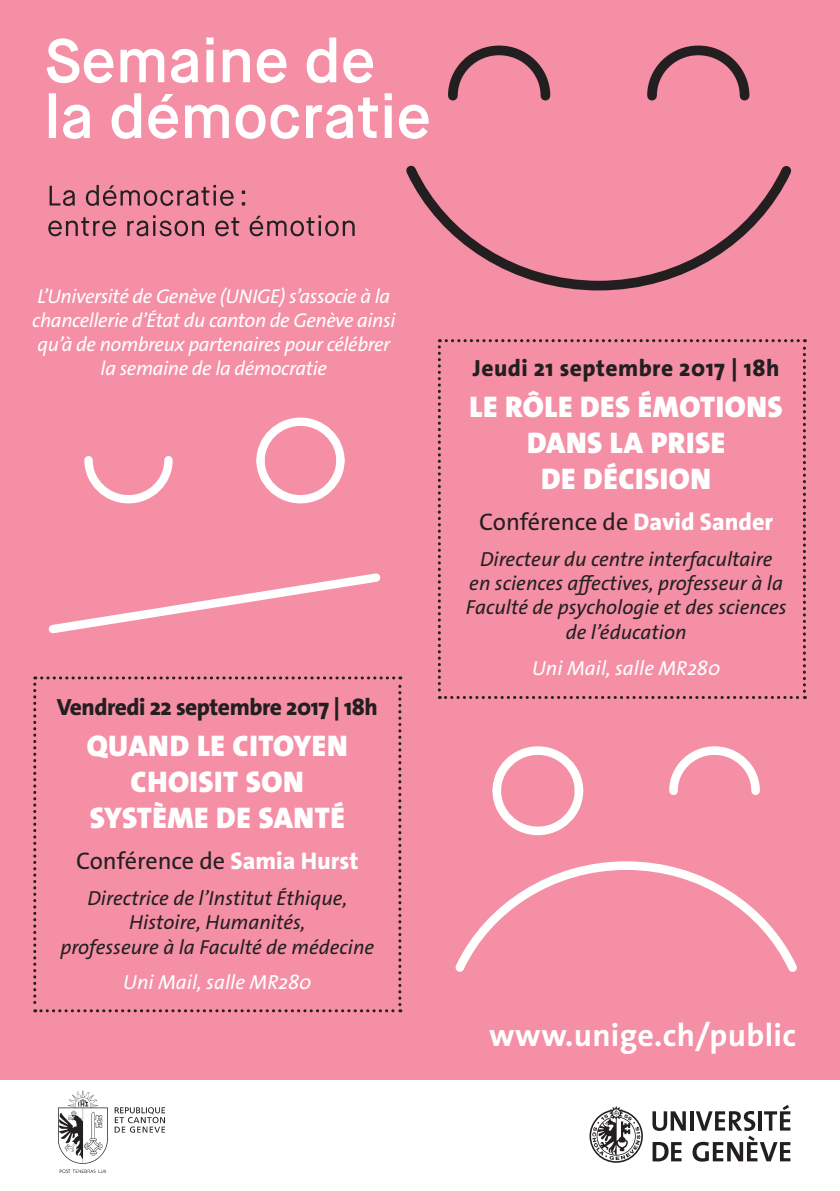
<style>
.page{position:relative;width:840px;height:1191px;background:#fff}
.page>*{position:absolute;margin:0;border:0;box-sizing:border-box;transform-origin:0 0}
.t1{font:700 32px "The Sans Os F";letter-spacing:.01em;color:#fff}
.t2{font:900 30px/36px "The Sans Os F";letter-spacing:.02em;color:#fff;text-align:center}
.t3{font:24.2px "The Sans Os F";color:#231f20}
.t4{font:800 23.4px "The Sans Os F";letter-spacing:-.02em;color:#231f20}
.t5{font:800 23.4px "The Sans Os F";letter-spacing:.02em;color:#231f20}
.t6{font:italic 20.4px/24.4px "The Sans Os F";color:#231f20;text-align:center}
.t7{font:italic 20.4px "The Sans Os F";color:#fff}
.t8{font:italic 20px/24px "The Sans Os F";letter-spacing:-.02em;color:#fff;text-align:center}
.s1{font-weight:800;color:#fff}
</style>
<div class="page">
<div style="left:0;top:0;width:839px;height:1079px;background:#f48fa5"></div>
<svg style="left:589px;top:1106px;width:53px;height:56px"></svg>
<svg style="left:652px;top:1111px;width:33px;height:20px"></svg>
<svg style="left:690px;top:1111px;width:2px;height:19px"></svg>
<svg style="left:652px;top:1142px;width:29px;height:19px"></svg>
<svg style="left:692px;top:1105px;width:98px;height:56px"></svg>
<img style="left:58px;top:1090px;width:106px;height:82px">
<svg style="left:84px;top:456px;width:89px;height:48px"></svg>
<svg style="left:256px;top:417px;width:89px;height:87px"></svg>
<svg style="left:48px;top:573px;width:333px;height:61px"></svg>
<svg style="left:437px;top:339px;width:368px;height:360px"></svg>
<svg style="left:33px;top:676px;width:368px;height:336px"></svg>
<svg style="left:49px;top:93px;width:379px;height:46px"></svg>
<svg style="left:47px;top:38px;width:326px;height:45px"></svg>
<svg style="left:48px;top:215px;width:306px;height:21px"></svg>
<svg style="left:50px;top:185px;width:195px;height:21px"></svg>
<svg style="left:448px;top:45px;width:103px;height:56px"></svg>
<svg style="left:647px;top:45px;width:103px;height:56px"></svg>
<svg style="left:406px;top:165px;width:386px;height:126px"></svg>
<svg style="left:455px;top:861px;width:342px;height:111px"></svg>
<svg style="left:669px;top:746px;width:91px;height:49px"></svg>
<svg style="left:492px;top:746px;width:92px;height:90px"></svg>
<p class="t8" style="left:32px;top:285px;width:364px">L’Université de Genève (UNIGE) s’associe à la chancellerie d’État du canton de Genève ainsi qu’à de nombreux partenaires pour célébrer la semaine de la démocratie</p>
<p class="t4" style="left:57px;top:692px;width:322px">Vendredi 22 septembre 2017 | 18h</p>
<h2 class="t2" style="left:87px;top:728px;width:262px">QUAND LE CITOYEN<br>CHOISIT SON<br>SYSTÈME DE SANTÉ</h2>
<p class="t3" style="left:76px;top:845px;width:284px">Conférence de <span class="s1">Samia Hurst</span></p>
<p class="t6" style="left:60px;top:885px;width:315px">Directrice de l’Institut Éthique,<br>Histoire, Humanités,<br>professeure à la Faculté de médecine</p>
<p class="t7" style="left:123px;top:969px;width:189px">Uni Mail, salle MR280</p>
<p class="t5" style="left:472px;top:353px;width:308px">Jeudi 21 septembre 2017 | 18h</p>
<h2 class="t2" style="left:469px;top:389px;width:314px">LE RÔLE DES ÉMOTIONS<br>DANS LA PRISE<br>DE DÉCISION</h2>
<p class="t3" style="left:479px;top:506px;width:295px">Conférence de <span class="s1">David Sander</span></p>
<p class="t6" style="left:465px;top:546px;width:322px">Directeur du centre interfacultaire<br>en sciences affectives, professeur à la Faculté de psychologie et des sciences de l’éducation</p>
<p class="t7" style="left:532px;top:655px;width:189px">Uni Mail, salle MR280</p>
<h1 class="t1" style="left:489px;top:1014px;width:308px">www.unige.ch/public</h1>
</div>
